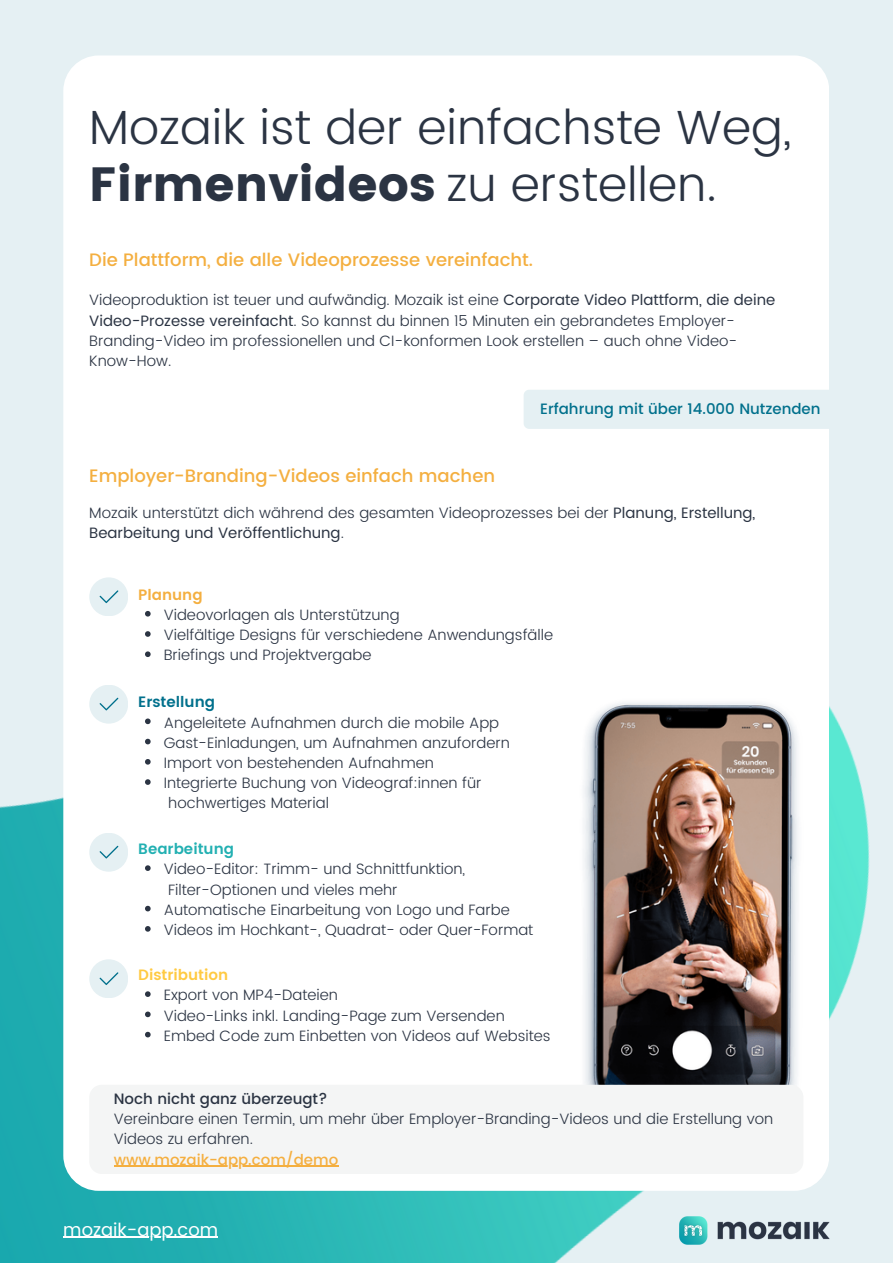
<style>
.page{position:relative;width:893px;height:1264px;background:#fff}
.page>*{position:absolute;margin:0;border:0;box-sizing:border-box;transform-origin:0 0}
.t1{font:48px "Poppins";color:#2b3443}
.t2{font:300 47.85px "Poppins";color:#2b3443}
.t3{font:500 18px "Poppins";color:#f4af40}
.t4{font:18px "Poppins";color:#fff}
.t5{font:300 15px/20.2px "Poppins";color:#2b3443}
.t6{font:500 15px "Poppins";color:#00708c}
.t7{font:500 15px "Poppins";color:#2b3443}
.t8{font:500 15px "Poppins";color:#f4af40}
.t9{font:600 15px "Poppins";color:#ffca42}
.t10{font:600 15px "Poppins";color:#22b0b2}
.t11{font:600 15px "Poppins";color:#00708c}
.t12{font:600 15px "Poppins";color:#f4af40}
.s1{font-weight:300}
.s2{font-weight:400}
</style>
<div class="page">
<div style="left:0;top:0;width:892px;height:1262px;background:#e5f0f3"></div>
<img style="left:0;top:706px;width:870px;height:556px">
<div style="left:63px;top:55px;width:766px;height:1135px;background:#fff;border-radius:35px"></div>
<img style="left:584px;top:702px;width:214px;height:383px">
<div style="left:89px;top:1084px;width:714px;height:89px;background:#f4f5f5;border-radius:12px"></div>
<img style="left:679px;top:1216px;width:150px;height:28px">
<div style="left:89px;top:684px;width:39px;height:39px;background:#e5f0f3;border-radius:50%"></div>
<svg style="left:100px;top:697px;width:18px;height:13px"></svg>
<svg style="left:145px;top:718px;width:6px;height:6px"></svg>
<svg style="left:145px;top:738px;width:6px;height:6px"></svg>
<svg style="left:145px;top:759px;width:6px;height:5px"></svg>
<svg style="left:145px;top:779px;width:6px;height:5px"></svg>
<div style="left:89px;top:832px;width:39px;height:39px;background:#e5f0f3;border-radius:50%"></div>
<svg style="left:100px;top:845px;width:18px;height:13px"></svg>
<svg style="left:145px;top:865px;width:6px;height:6px"></svg>
<svg style="left:145px;top:905px;width:6px;height:6px"></svg>
<svg style="left:145px;top:926px;width:6px;height:5px"></svg>
<div style="left:89px;top:959px;width:39px;height:39px;background:#e5f0f3;border-radius:50%"></div>
<svg style="left:100px;top:972px;width:18px;height:13px"></svg>
<svg style="left:145px;top:991px;width:6px;height:5px"></svg>
<svg style="left:145px;top:1011px;width:6px;height:6px"></svg>
<svg style="left:145px;top:1031px;width:6px;height:6px"></svg>
<div style="left:89px;top:577px;width:39px;height:39px;background:#e5f0f3;border-radius:50%"></div>
<svg style="left:100px;top:590px;width:18px;height:13px"></svg>
<svg style="left:145px;top:611px;width:6px;height:5px"></svg>
<svg style="left:145px;top:631px;width:6px;height:5px"></svg>
<svg style="left:145px;top:651px;width:6px;height:6px"></svg>
<hr style="left:63px;top:1236px;width:155px;height:1px;background:#fff">
<hr style="left:114px;top:1165px;width:224px;height:1px;background:#f4af40">
<div style="left:523px;top:390px;width:314px;height:39px;background:#e5f0f3;border-radius:5px"></div>
<p class="t2" style="left:89px;top:99px;width:703px">Mozaik ist der einfachste Weg,</p>
<p class="t1" style="left:89px;top:156px;width:629px">Firmenvideos <span class="s1">zu erstellen.</span></p>
<p class="t3" style="left:89px;top:249px;width:445px">Die Plattform, die alle Videoprozesse vereinfacht.</p>
<p class="t5" style="left:89px;top:290px;width:687px">Videoproduktion ist teuer und aufwändig. Mozaik ist eine <span class="s2">Corporate Video Plattform, die deine Video-Prozesse vereinfacht</span>. So kannst du binnen 15 Minuten ein gebrandetes Employer-Branding-Video im professionellen und CI-konformen Look erstellen – auch ohne Video-Know-How.</p>
<p class="t3" style="left:89px;top:465px;width:407px">Employer-Branding-Videos einfach machen</p>
<p class="t6" style="left:540px;top:400px;width:282px">Erfahrung mit über 14.000 Nutzenden</p>
<p class="t5" style="left:89px;top:503px;width:667px">Mozaik unterstützt dich während des gesamten Videoprozesses bei der <span class="s2">Planung, Erstellung,<br>Bearbeitung und Veröffentlichung</span>.</p>
<p class="t12" style="left:138px;top:585px;width:66px">Planung</p>
<p class="t5" style="left:164px;top:604px;width:237px">Videovorlagen als Unterstützung</p>
<p class="t5" style="left:164px;top:625px;width:391px">Vielfältige Designs für verschiedene Anwendungsfälle</p>
<p class="t5" style="left:164px;top:645px;width:209px">Briefings und Projektvergabe</p>
<p class="t11" style="left:138px;top:693px;width:78px">Erstellung</p>
<p class="t5" style="left:164px;top:712px;width:337px">Angeleitete Aufnahmen durch die mobile App</p>
<p class="t5" style="left:164px;top:732px;width:348px">Gast-Einladungen, um Aufnahmen anzufordern</p>
<p class="t5" style="left:164px;top:752px;width:271px">Import von bestehenden Aufnahmen</p>
<p class="t5" style="left:164px;top:773px;width:319px">Integrierte Buchung von Videograf:innen für hochwertiges Material</p>
<p class="t10" style="left:138px;top:840px;width:97px">Bearbeitung</p>
<p class="t5" style="left:164px;top:859px;width:303px">Video-Editor: Trimm- und Schnittfunktion,<br>Filter-Optionen und vieles mehr</p>
<p class="t5" style="left:164px;top:899px;width:347px">Automatische Einarbeitung von Logo und Farbe</p>
<p class="t5" style="left:164px;top:919px;width:371px">Videos im Hochkant-, Quadrat- oder Quer-Format</p>
<p class="t9" style="left:138px;top:966px;width:91px">Distribution</p>
<p class="t5" style="left:164px;top:985px;width:176px">Export von MP4-Dateien</p>
<p class="t5" style="left:164px;top:1005px;width:342px">Video-Links inkl. Landing-Page zum Versenden</p>
<p class="t5" style="left:164px;top:1025px;width:388px">Embed Code zum Einbetten von Videos auf Websites</p>
<p class="t7" style="left:114px;top:1089px;width:215px">Noch nicht ganz überzeugt?</p>
<p class="t5" style="left:114px;top:1108px;width:661px">Vereinbare einen Termin, um mehr über Employer-Branding-Videos und die Erstellung von<br>Videos zu erfahren.</p>
<p class="t8" style="left:114px;top:1150px;width:226px">www.mozaik-app.com/demo</p>
<p class="t4" style="left:63px;top:1218px;width:156px">mozaik-app.com</p>
</div>
